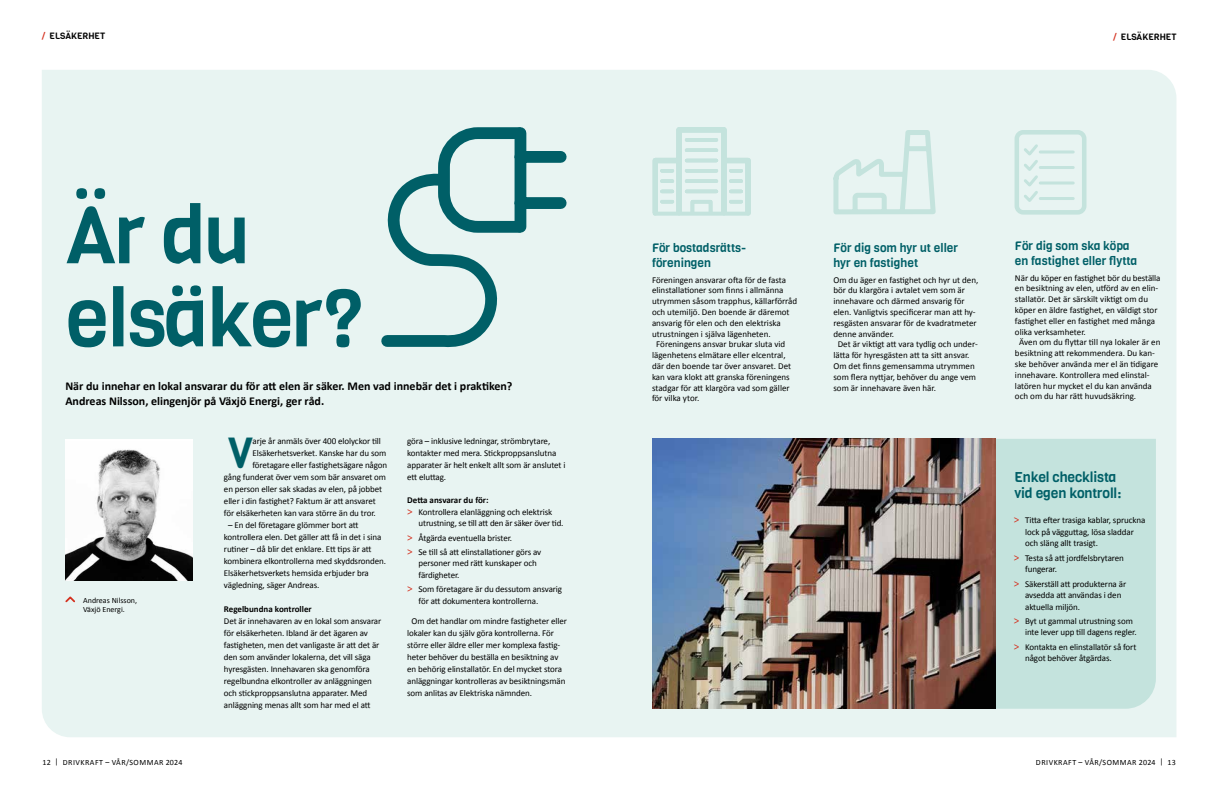
<style>
.page{position:relative;width:1219px;height:794px;background:#fff}
.page>*{position:absolute;margin:0;border:0;box-sizing:border-box;transform-origin:0 0}
.t1{font:80px/83px "Viga";letter-spacing:-.02em;color:#005f67}
.t2{font:42.7px "Viga";color:#005f67}
.t3{font:14px/16px "Viga";letter-spacing:-.01em;color:#005f67}
.t4{font:700 12px/15px "Calibri";color:#000}
.t5{font:12px/14.4px "Viga";color:#005f67}
.t6{font:9px/12px "Calibri";letter-spacing:-.01em;color:#000}
.t7{font:700 9px "Calibri";color:#000}
.t8{font:9px "Viga";color:#000}
.t9{font:8px "Calibri";letter-spacing:.06em;color:#000}
.t10{font:8px/9.6px "Calibri";color:#000}
.s1{color:#d4311f}
.s2{font-size:11px;color:#d4311f}
</style>
<div class="page">
<div style="left:42px;top:70px;width:1134px;height:667px;background:#e8f4f2"></div>
<svg style="left:371px;top:121px;width:201px;height:232px;background:#bcd8d8"></svg>
<div style="left:995px;top:439px;width:161px;height:269px;background:#c4e3dd"></div>
<div style="left:1014px;top:130px;width:72px;height:85px;border:5px solid #c4e3dd;border-radius:6px"></div>
<svg style="left:1021px;top:142px;width:55px;height:63px;background:#e1f0ee"></svg>
<svg style="left:831px;top:127px;width:107px;height:223px;background:#e4f2ef"></svg>
<svg style="left:650px;top:125px;width:103px;height:93px;background:#daedea"></svg>
<hr style="left:655px;top:212px;width:94px;height:4px;background:#c4e3dd">
<div style="left:65px;top:439px;width:128px;height:142px;background:#fff"></div>
<img style="left:65px;top:449px;width:128px;height:132px">
<svg style="left:64px;top:595px;width:13px;height:9px"></svg>
<img style="left:653px;top:439px;width:342px;height:269px">
<p class="t8" style="left:42px;top:30px;width:65px"><span class="s1">/</span> ELSÄKERHET</p>
<h1 class="t1" style="left:65px;top:194px;width:300px">Är du elsäker?</h1>
<h3 class="t4" style="left:65px;top:378px;width:449px">När du innehar en lokal ansvarar du för att elen är säker. Men vad innebär det i praktiken?<br>Andreas Nilsson, elingenjör på Växjö Energi, ger råd.</h3>
<p class="t10" style="left:83px;top:595px;width:55px">Andreas Nilsson,<br>Växjö Energi.</p>
<h2 class="t2" style="left:228px;top:425px;width:26px">V</h2>
<p class="t6" style="left:252px;top:435px;width:130px">arje år anmäls över 400 elolyckor till</p>
<p class="t6" style="left:252px;top:447px;width:135px">Elsäkerhetsverket. Kanske har du som</p>
<p class="t6" style="left:252px;top:459px;width:136px">företagare eller fastighetsägare någon</p>
<p class="t6" style="left:224px;top:471px;width:164px">gång funderat över vem som bär ansvaret om</p>
<p class="t6" style="left:224px;top:483px;width:160px">en person eller sak skadas av elen, på jobbet</p>
<p class="t6" style="left:224px;top:495px;width:153px">eller i din fastighet? Faktum är att ansvaret</p>
<p class="t6" style="left:224px;top:507px;width:153px">för elsäkerheten kan vara större än du tror.</p>
<p class="t6" style="left:224px;top:519px;width:164px;text-indent:4px">– En del företagare glömmer bort att kontrollera elen. Det gäller att få in det i sina rutiner – då blir det enklare. Ett tips är att kombinera elkontrollerna med skyddsronden.<br>Elsäkerhetsverkets hemsida erbjuder bra vägledning, säger Andreas.</p>
<p class="t7" style="left:224px;top:603px;width:89px">Regelbundna kontroller</p>
<p class="t6" style="left:224px;top:615px;width:159px">Det är innehavaren av en lokal som ansvarar för elsäkerheten. Ibland är det ägaren av fastigheten, men det vanligaste är att det är den som använder lokalerna, det vill säga hyresgästen. Innehavaren ska genomföra regelbundna elkontroller av anläggningen och stickproppsanslutna apparater. Med anläggning menas allt som har med el att</p>
<p class="t6" style="left:407px;top:435px;width:160px">göra – inklusive ledningar, strömbrytare, kontakter med mera. Stickproppsanslutna apparater är helt enkelt allt som är anslutet i ett eluttag.</p>
<p class="t7" style="left:407px;top:494px;width:83px">Detta ansvarar du för:</p>
<p class="t6" style="left:407px;top:506px;width:147px"><span class="s2">&gt;</span> Kontrollera elanläggning och elektrisk</p>
<p class="t6" style="left:419px;top:517px;width:146px">utrustning, se till att den är säker över tid.</p>
<p class="t6" style="left:407px;top:530px;width:135px;line-height:14.3px"><span class="s2">&gt;</span> Åtgärda eventuella brister.<br><span class="s2">&gt;</span> Se till så att elinstallationer görs av</p>
<p class="t6" style="left:419px;top:557px;width:120px;line-height:11.5px">personer med rätt kunskaper och färdigheter.</p>
<p class="t6" style="left:419px;top:583px;width:145px;line-height:11.5px;text-indent:-11px"><span class="s2">&gt;</span> Som företagare är du dessutom ansvarig för att dokumentera kontrollerna.</p>
<p class="t6" style="left:407px;top:615px;width:161px;text-indent:4px">Om det handlar om mindre fastigheter eller lokaler kan du själv göra kontrollerna. För större eller äldre eller mer komplexa fastig&shy;heter behöver du beställa en besiktning av en behörig elinstallatör. En del mycket stora anläggningar kontrolleras av besiktningsmän som anlitas av Elektriska nämnden.</p>
<p class="t8" style="left:1113px;top:31px;width:65px"><span class="s1">/</span> ELSÄKERHET</p>
<h3 class="t5" style="left:652px;top:241px;width:96px">För bostadsrätts&shy;föreningen</h3>
<p class="t6" style="left:652px;top:274px;width:136px">Föreningen ansvarar ofta för de fasta</p>
<p class="t6" style="left:652px;top:284px;width:133px">elinstallationer som finns i allmänna</p>
<p class="t6" style="left:652px;top:295px;width:147px">utrymmen såsom trapphus, källarförråd</p>
<p class="t6" style="left:652px;top:306px;width:139px">och utemiljö. Den boende är däremot</p>
<p class="t6" style="left:652px;top:317px;width:130px">ansvarig för elen och den elektriska</p>
<p class="t6" style="left:652px;top:328px;width:120px">utrustningen i själva lägenheten.</p>
<p class="t6" style="left:656px;top:338px;width:130px">Föreningens ansvar brukar sluta vid</p>
<p class="t6" style="left:652px;top:349px;width:135px">lägenhetens elmätare eller elcentral,</p>
<p class="t6" style="left:652px;top:360px;width:141px">där den boende tar över ansvaret. Det</p>
<p class="t6" style="left:652px;top:371px;width:139px">kan vara klokt att granska föreningens</p>
<p class="t6" style="left:652px;top:382px;width:139px">stadgar för att klargöra vad som gäller</p>
<p class="t6" style="left:652px;top:392px;width:49px">för vilka ytor.</p>
<h3 class="t5" style="left:833px;top:241px;width:126px">För dig som hyr ut eller hyr en fastighet</h3>
<p class="t6" style="left:833px;top:274px;width:146px">Om du äger en fastighet och hyr ut den,</p>
<p class="t6" style="left:833px;top:284px;width:133px">bör du klargöra i avtalet vem som är</p>
<p class="t6" style="left:833px;top:295px;width:133px">innehavare och därmed ansvarig för</p>
<p class="t6" style="left:833px;top:306px;width:144px">elen. Vanligtvis specificerar man att hy-</p>
<p class="t6" style="left:833px;top:317px;width:145px">resgästen ansvarar för de kvadratmeter</p>
<p class="t6" style="left:833px;top:328px;width:62px">denne använder.</p>
<p class="t6" style="left:838px;top:338px;width:142px">Det är viktigt att vara tydlig och under-</p>
<p class="t6" style="left:833px;top:349px;width:138px">lätta för hyresgästen att ta sitt ansvar.</p>
<p class="t6" style="left:833px;top:360px;width:143px">Om det finns gemensamma utrymmen</p>
<p class="t6" style="left:833px;top:371px;width:144px">som flera nyttjar, behöver du ange vem</p>
<p class="t6" style="left:833px;top:382px;width:104px">som är innehavare även här.</p>
<h3 class="t5" style="left:1015px;top:239px;width:124px">För dig som ska köpa en fastighet eller flytta</h3>
<p class="t6" style="left:1015px;top:272px;width:147px">När du köper en fastighet bör du beställa</p>
<p class="t6" style="left:1015px;top:282px;width:145px">en besiktning av elen, utförd av en elin-</p>
<p class="t6" style="left:1015px;top:293px;width:135px">stallatör. Det är särskilt viktigt om du</p>
<p class="t6" style="left:1015px;top:304px;width:144px">köper en äldre fastighet, en väldigt stor</p>
<p class="t6" style="left:1015px;top:315px;width:142px">fastighet eller en fastighet med många</p>
<p class="t6" style="left:1015px;top:326px;width:72px">olika verksamheter.</p>
<p class="t6" style="left:1019px;top:336px;width:143px">Även om du flyttar till nya lokaler är en</p>
<p class="t6" style="left:1015px;top:347px;width:142px">besiktning att rekommendera. Du kan-</p>
<p class="t6" style="left:1015px;top:358px;width:145px">ske behöver använda mer el än tidigare</p>
<p class="t6" style="left:1015px;top:369px;width:136px">innehavare. Kontrollera med elinstal-</p>
<p class="t6" style="left:1015px;top:380px;width:138px">latören hur mycket el du kan använda</p>
<p class="t6" style="left:1015px;top:390px;width:124px">och om du har rätt huvudsäkring.  </p>
<h3 class="t3" style="left:1014px;top:469px;width:109px">Enkel checklista vid egen kontroll:</h3>
<p class="t6" style="left:1025px;top:515px;width:122px;line-height:11.5px;text-indent:-11px"><span class="s2">&gt;</span> Titta efter trasiga kablar, spruckna lock på vägguttag, lösa sladdar och släng allt trasigt.</p>
<p class="t6" style="left:1025px;top:552px;width:100px;line-height:11.5px;text-indent:-11px"><span class="s2">&gt;</span> Testa så att jordfelsbrytaren fungerar.</p>
<p class="t6" style="left:1025px;top:578px;width:103px;line-height:11.5px;text-indent:-11px"><span class="s2">&gt;</span> Säkerställ att produkterna är avsedda att användas i den aktuella miljön.</p>
<p class="t6" style="left:1025px;top:615px;width:113px;line-height:11.5px;text-indent:-11px"><span class="s2">&gt;</span> Byt ut gammal utrustning som inte lever upp till dagens regler.</p>
<p class="t6" style="left:1025px;top:641px;width:113px;line-height:11.5px;text-indent:-11px"><span class="s2">&gt;</span> Kontakta en elinstallatör så fort något behöver åtgärdas.</p>
<p class="t9" style="left:43px;top:757px;width:141px">12 | DRIVKRAFT – VÅR/SOMMAR 2024</p>
<p class="t9" style="left:1036px;top:757px;width:141px">DRIVKRAFT – VÅR/SOMMAR 2024 | 13</p>
</div>
